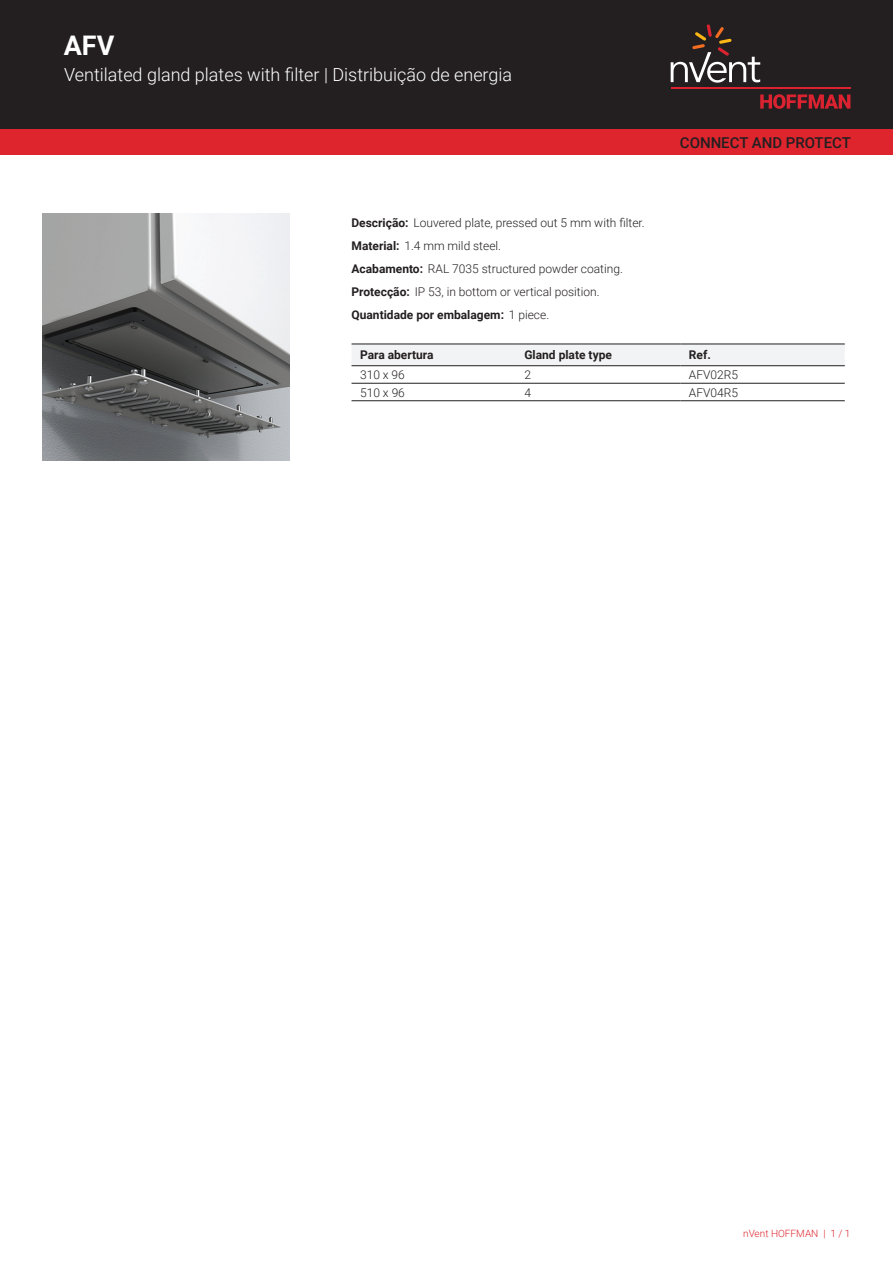
<style>
.page{position:relative;width:893px;height:1263px;background:#fff}
.page>*{position:absolute;margin:0;border:0;box-sizing:border-box;transform-origin:0 0}
.t1{font:700 27px "Roboto";color:#fff}
.t2{font:300 18px "Roboto";color:#fff}
.t3{font:500 15px "Roboto";color:#231f20}
.t4{font:300 12px/23px "Roboto";color:#231f20}
.t5{font:700 12px "Roboto";color:#231f20}
.t6{font:300 10.05px "Roboto";color:#de252e}
.s1{font-weight:700}
</style>
<div class="page">
<div style="left:0;top:0;width:893px;height:129px;background:#231f20"></div>
<svg style="left:760px;top:94px;width:90px;height:15px"></svg>
<hr style="left:671px;top:88px;width:179px;height:1px;background:#db2230">
<svg style="left:671px;top:24px;width:89px;height:59px"></svg>
<div style="left:0;top:129px;width:893px;height:26px;background:#de252e"></div>
<div style="left:352px;top:345px;width:493px;height:20px;background:#f2f3f4"></div>
<hr style="left:351px;top:344px;width:165px;height:1px;background:#231f20">
<hr style="left:516px;top:344px;width:164px;height:1px;background:#231f20">
<hr style="left:680px;top:344px;width:165px;height:1px;background:#231f20">
<hr style="left:351px;top:383px;width:165px;height:1px;background:#231f20">
<hr style="left:516px;top:383px;width:164px;height:1px;background:#231f20">
<hr style="left:680px;top:383px;width:165px;height:1px;background:#231f20">
<hr style="left:351px;top:400px;width:165px;height:1px;background:#231f20">
<hr style="left:516px;top:400px;width:164px;height:1px;background:#231f20">
<hr style="left:680px;top:400px;width:165px;height:1px;background:#231f20">
<hr style="left:351px;top:365px;width:165px;height:1px;background:#231f20">
<hr style="left:516px;top:365px;width:164px;height:1px;background:#231f20">
<hr style="left:680px;top:365px;width:165px;height:1px;background:#231f20">
<img style="left:43px;top:213px;width:246px;height:247px">
<h1 class="t1" style="left:64px;top:27px;width:52px">AFV</h1>
<h2 class="t2" style="left:64px;top:62px;width:450px">Ventilated gland plates with filter | Distribuição de energia</h2>
<p class="t3" style="left:680px;top:132px;width:173px">CONNECT AND PROTECT</p>
<p class="t4" style="left:351px;top:211px;width:295px"><span class="s1">Descrição:</span> Louvered plate, pressed out 5 mm with filter.<br><span class="s1">Material:</span> 1.4 mm mild steel.<br><span class="s1">Acabamento:</span> RAL 7035 structured powder coating.<br><span class="s1">Protecção:</span> IP 53, in bottom or vertical position.<br><span class="s1">Quantidade por embalagem:</span> 1 piece.</p>
<p class="t5" style="left:360px;top:347px;width:75px">Para abertura</p>
<p class="t5" style="left:524px;top:347px;width:89px">Gland plate type</p>
<p class="t5" style="left:689px;top:347px;width:23px">Ref.</p>
<p class="t4" style="left:360px;top:363px;width:46px">310 x 96</p>
<p class="t4" style="left:524px;top:363px;width:8px">2</p>
<p class="t4" style="left:689px;top:363px;width:51px">AFV02R5</p>
<p class="t4" style="left:360px;top:380px;width:46px">510 x 96</p>
<p class="t4" style="left:524px;top:380px;width:8px">4</p>
<p class="t4" style="left:689px;top:380px;width:51px">AFV04R5</p>
<p class="t6" style="left:743px;top:1226px;width:109px">nVent HOFFMAN | 1 / 1</p>
</div>
